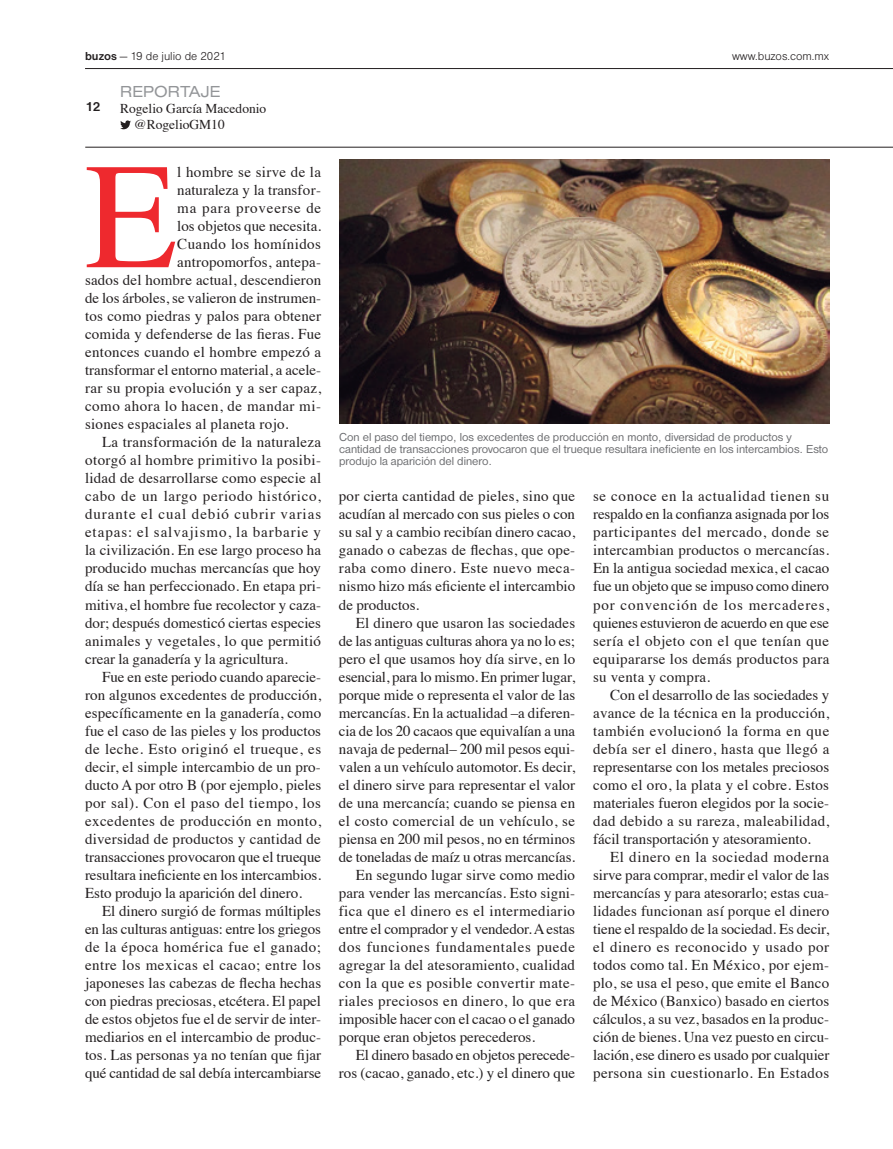
<style>
.page{position:relative;width:893px;height:1149px;background:#fff}
.page>*{position:absolute;margin:0;border:0;box-sizing:border-box;transform-origin:0 0}
.t1{font:151.05px "Times";color:#ee292e}
.t2{font:16.5px "Nimbus San D Regu Exte";color:#939598}
.t3{font:15px/18px "Times";letter-spacing:.005em;color:#231f20;text-align:justify}
.t4{font:15px "Times";letter-spacing:.03em;color:#231f20}
.t5{font:15px "Times";letter-spacing:.035em;color:#231f20}
.t6{font:15px "Times";letter-spacing:.025em;color:#231f20}
.t7{font:15px "Times";letter-spacing:.065em;color:#231f20}
.t8{font:15px "Times";letter-spacing:.04em;color:#231f20}
.t9{font:15px "Times";letter-spacing:.045em;color:#231f20}
.t10{font:15px "Times";letter-spacing:.06em;color:#231f20}
.t11{font:15px "Times";letter-spacing:.055em;color:#231f20}
.t12{font:13.5px/16.2px "Times";color:#231f20}
.t13{font:700 13.5px "Nimbus Sans DOT";color:#231f20}
.t14{font:12px/12px "Nimbus San D";color:#6c6d70}
.t15{font:12px "Nimbus Sans DOT Ligh";color:#231f20}
.s1{font-family:"Nimbus Sans DOT";font-weight:700}
</style>
<div class="page">
<svg style="left:120px;top:120px;width:11px;height:9px"></svg>
<hr style="left:85px;top:68px;width:808px;height:1px;background:#231f20">
<hr style="left:85px;top:147px;width:808px;height:1px;background:#231f20">
<img style="left:339px;top:159px;width:490px;height:264px">
<p class="t15" style="left:85px;top:50px;width:142px"><span class="s1">buzos</span> — 19 de julio de 2021</p>
<p class="t15" style="left:732px;top:50px;width:99px">www.buzos.com.mx</p>
<p class="t13" style="left:85px;top:99px;width:17px">12</p>
<p class="t2" style="left:120px;top:82px;width:102px">REPORTAJE</p>
<p class="t12" style="left:134px;top:99px;width:134px;text-indent:-14px">Rogelio García Macedonio @RogelioGM10</p>
<h1 class="t1" style="left:85px;top:75px;width:94px">E</h1>
<p class="t3" style="left:177px;top:162px;width:145px">l hombre se sirve de la</p>
<p class="t3" style="left:177px;top:180px;width:145px">naturaleza y la transfor-</p>
<p class="t11" style="left:177px;top:194px;width:145px">ma para proveerse de</p>
<p class="t3" style="left:177px;top:216px;width:145px">los objetos que necesita.</p>
<p class="t4" style="left:177px;top:230px;width:145px">Cuando los homínidos</p>
<p class="t3" style="left:177px;top:252px;width:145px">antropomorfos, antepa-</p>
<p class="t3" style="left:85px;top:270px;width:238px">sados del hombre actual, descendieron</p>
<p class="t3" style="left:85px;top:288px;width:238px">de los árboles, se valieron de instrumen-</p>
<p class="t3" style="left:85px;top:306px;width:238px">tos como piedras y palos para obtener</p>
<p class="t3" style="left:85px;top:324px;width:238px">comida y defenderse de las fieras. Fue</p>
<p class="t3" style="left:85px;top:342px;width:238px">entonces cuando el hombre empezó a</p>
<p class="t3" style="left:85px;top:360px;width:238px">transformar el entorno material, a acele-</p>
<p class="t3" style="left:85px;top:378px;width:238px">rar su propia evolución y a ser capaz,</p>
<p class="t5" style="left:85px;top:392px;width:238px">como ahora lo hacen, de mandar mi-</p>
<p class="t3" style="left:85px;top:414px;width:205px">siones espaciales al planeta rojo.</p>
<p class="t3" style="left:102px;top:432px;width:221px">La transformación de la naturaleza</p>
<p class="t4" style="left:85px;top:446px;width:238px">otorgó al hombre primitivo la posibi-</p>
<p class="t3" style="left:85px;top:468px;width:238px">lidad de desarrollarse como especie al</p>
<p class="t9" style="left:85px;top:482px;width:237px">cabo de un largo periodo histórico,</p>
<p class="t10" style="left:85px;top:500px;width:238px">durante el cual debió cubrir varias</p>
<p class="t7" style="left:85px;top:518px;width:237px">etapas: el salvajismo, la barbarie y</p>
<p class="t3" style="left:85px;top:540px;width:238px">la civilización. En ese largo proceso ha</p>
<p class="t3" style="left:85px;top:558px;width:238px">producido muchas mercancías que hoy</p>
<p class="t3" style="left:85px;top:576px;width:238px">día se han perfeccionado. En etapa pri-</p>
<p class="t3" style="left:85px;top:594px;width:238px">mitiva, el hombre fue recolector y caza-</p>
<p class="t3" style="left:85px;top:612px;width:238px">dor; después domesticó ciertas especies</p>
<p class="t3" style="left:85px;top:630px;width:238px">animales y vegetales, lo que permitió</p>
<p class="t3" style="left:85px;top:648px;width:204px">crear la ganadería y la agricultura.</p>
<p class="t3" style="left:102px;top:666px;width:221px">Fue en este periodo cuando aparecie-</p>
<p class="t3" style="left:85px;top:684px;width:238px">ron algunos excedentes de producción,</p>
<p class="t3" style="left:85px;top:702px;width:238px">específicamente en la ganadería, como</p>
<p class="t3" style="left:85px;top:720px;width:238px">fue el caso de las pieles y los productos</p>
<p class="t5" style="left:85px;top:734px;width:238px">de leche. Esto originó el trueque, es</p>
<p class="t3" style="left:85px;top:756px;width:237px">decir, el simple intercambio de un pro-</p>
<p class="t3" style="left:85px;top:774px;width:238px">ducto A por otro B (por ejemplo, pieles</p>
<p class="t4" style="left:85px;top:788px;width:237px">por sal). Con el paso del tiempo, los</p>
<p class="t4" style="left:85px;top:806px;width:238px">excedentes de producción en monto,</p>
<p class="t3" style="left:85px;top:828px;width:237px">diversidad de productos y cantidad de</p>
<p class="t3" style="left:85px;top:846px;width:238px">transacciones provocaron que el trueque</p>
<p class="t3" style="left:85px;top:864px;width:238px">resultara ineficiente en los intercambios.</p>
<p class="t3" style="left:85px;top:882px;width:219px">Esto produjo la aparición del dinero.</p>
<p class="t3" style="left:102px;top:900px;width:220px">El dinero surgió de formas múltiples</p>
<p class="t3" style="left:85px;top:918px;width:237px">en las culturas antiguas: entre los griegos</p>
<p class="t5" style="left:85px;top:932px;width:238px">de la época homérica fue el ganado;</p>
<p class="t4" style="left:85px;top:950px;width:237px">entre los mexicas el cacao; entre los</p>
<p class="t3" style="left:85px;top:972px;width:238px">japoneses las cabezas de flecha hechas</p>
<p class="t3" style="left:85px;top:990px;width:238px">con piedras preciosas, etcétera. El papel</p>
<p class="t3" style="left:85px;top:1008px;width:238px">de estos objetos fue el de servir de inter-</p>
<p class="t3" style="left:85px;top:1026px;width:238px">mediarios en el intercambio de produc-</p>
<p class="t3" style="left:85px;top:1044px;width:238px">tos. Las personas ya no tenían que fijar</p>
<p class="t3" style="left:85px;top:1062px;width:238px">qué cantidad de sal debía intercambiarse</p>
<p class="t14" style="left:339px;top:431px;width:491px">Con el paso del tiempo, los excedentes de producción en monto, diversidad de productos y cantidad de transacciones provocaron que el trueque resultara ineficiente en los intercambios. Esto produjo la aparición del dinero.</p>
<p class="t3" style="left:339px;top:486px;width:238px">por cierta cantidad de pieles, sino que acudían al mercado con sus pieles o con su sal y a cambio recibían dinero cacao, ganado o cabezas de flechas, que ope&shy;raba como dinero. Este nuevo meca&shy;nismo hizo más eficiente el intercambio de productos.</p>
<p class="t3" style="left:356px;top:612px;width:221px">El dinero que usaron las sociedades</p>
<p class="t3" style="left:339px;top:630px;width:238px">de las antiguas culturas ahora ya no lo es;</p>
<p class="t3" style="left:339px;top:648px;width:238px">pero el que usamos hoy día sirve, en lo</p>
<p class="t3" style="left:339px;top:666px;width:238px">esencial, para lo mismo. En primer lugar,</p>
<p class="t3" style="left:339px;top:684px;width:238px">porque mide o representa el valor de las</p>
<p class="t3" style="left:339px;top:702px;width:238px">mercancías. En la actualidad –a diferen-</p>
<p class="t3" style="left:339px;top:720px;width:238px">cia de los 20 cacaos que equivalían a una</p>
<p class="t3" style="left:339px;top:738px;width:238px">navaja de pedernal– 200 mil pesos equi-</p>
<p class="t3" style="left:339px;top:756px;width:238px">valen a un vehículo automotor. Es decir,</p>
<p class="t3" style="left:339px;top:774px;width:238px">el dinero sirve para representar el valor</p>
<p class="t3" style="left:339px;top:792px;width:238px">de una mercancía; cuando se piensa en</p>
<p class="t6" style="left:339px;top:806px;width:238px">el costo comercial de un vehículo, se</p>
<p class="t3" style="left:339px;top:828px;width:238px">piensa en 200 mil pesos, no en términos</p>
<p class="t3" style="left:339px;top:846px;width:238px">de toneladas de maíz u otras mercancías.</p>
<p class="t3" style="left:356px;top:864px;width:221px">En segundo lugar sirve como medio</p>
<p class="t3" style="left:339px;top:882px;width:238px">para vender las mercancías. Esto signi-</p>
<p class="t6" style="left:339px;top:896px;width:238px">fica que el dinero es el intermediario</p>
<p class="t3" style="left:339px;top:918px;width:238px">entre el comprador y el vendedor. A estas</p>
<p class="t8" style="left:339px;top:932px;width:238px">dos funciones fundamentales puede</p>
<p class="t3" style="left:339px;top:954px;width:238px">agregar la del atesoramiento, cualidad</p>
<p class="t4" style="left:339px;top:968px;width:238px">con la que es posible convertir mate-</p>
<p class="t4" style="left:339px;top:986px;width:238px">riales preciosos en dinero, lo que era</p>
<p class="t3" style="left:339px;top:1008px;width:238px">imposible hacer con el cacao o el ganado</p>
<p class="t3" style="left:339px;top:1026px;width:198px">porque eran objetos perecederos.</p>
<p class="t3" style="left:356px;top:1044px;width:221px">El dinero basado en objetos perecede-</p>
<p class="t3" style="left:339px;top:1062px;width:238px">ros (cacao, ganado, etc.) y el dinero que</p>
<p class="t3" style="left:593px;top:486px;width:238px">se conoce en la actualidad tienen su respaldo en la confianza asignada por los participantes del mercado, donde se intercambian productos o mercancías.<br>En la antigua sociedad mexica, el cacao fue un objeto que se impuso como dinero por convención de los mercaderes, quienes estuvieron de acuerdo en que ese sería el objeto con el que tenían que equipararse los demás productos para su venta y compra.</p>
<p class="t3" style="left:593px;top:684px;width:238px;text-indent:17px">Con el desarrollo de las sociedades y avance de la técnica en la producción, también evolucionó la forma en que debía ser el dinero, hasta que llegó a representarse con los metales preciosos como el oro, la plata y el cobre. Estos materiales fueron elegidos por la socie&shy;dad debido a su rareza, maleabilidad, fácil transportación y atesoramiento.</p>
<p class="t3" style="left:593px;top:846px;width:238px;text-indent:17px">El dinero en la sociedad moderna sirve para comprar, medir el valor de las mercancías y para atesorarlo; estas cua&shy;lidades funcionan así porque el dinero tiene el respaldo de la sociedad. Es decir, el dinero es reconocido y usado por todos como tal. En México, por ejem&shy;plo, se usa el peso, que emite el Banco de México (Banxico) basado en ciertos cálculos, a su vez, basados en la produc&shy;ción de bienes. Una vez puesto en circu&shy;lación, ese dinero es usado por cualquier persona sin cuestionarlo. En Estados</p>
</div>
